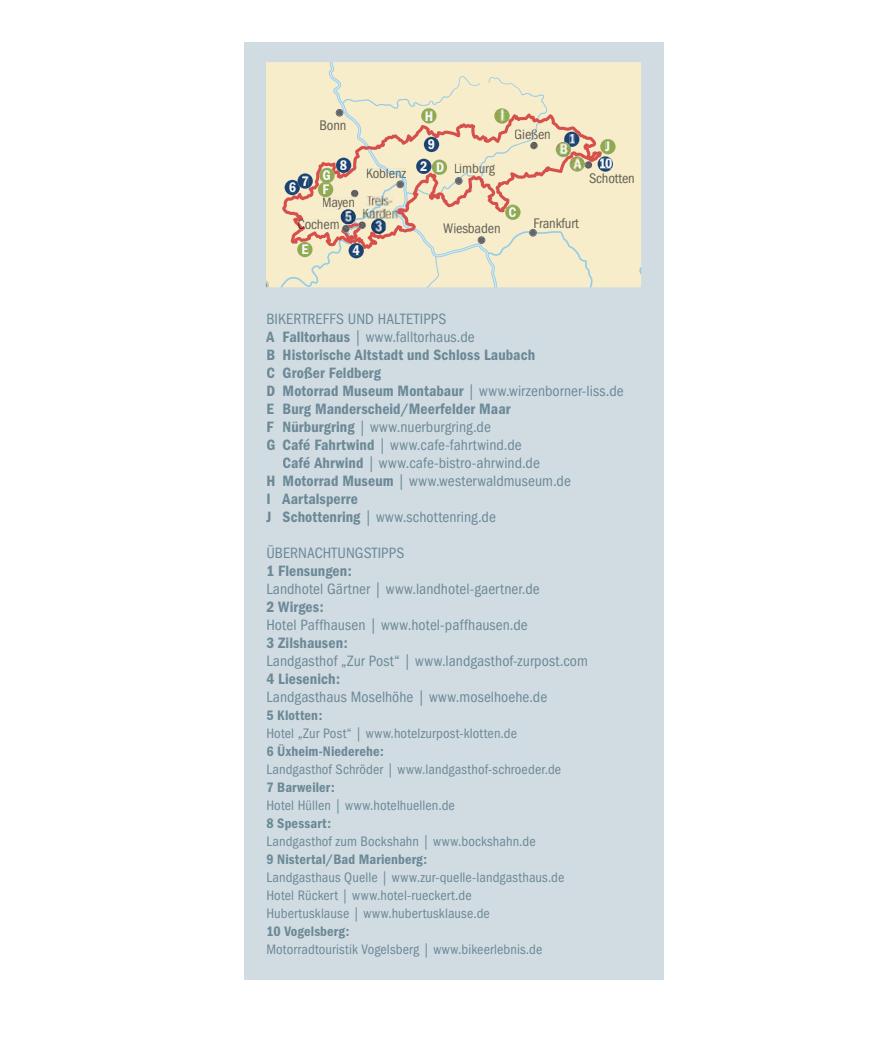
<style>
.page{position:relative;width:893px;height:1042px;background:#fff}
.page>*{position:absolute;margin:0;border:0;box-sizing:border-box;transform-origin:0 0}
.t1{font:condensed 15.6px "Franklin Gothic";letter-spacing:.005em;color:#6b8997}
.t2{font:600 condensed 15.6px "Franklin Gothic";letter-spacing:.005em;color:#6b8997}
.t3{font:condensed 14.4px "Franklin Gothic";letter-spacing:-.01em;color:#636054}
.t4{font:600 condensed 14.4px "Franklin Gothic";color:#f5f8f9}
.t5{font:condensed 14.25px/18px "Franklin Gothic";letter-spacing:.01em;color:#6b8997}
.t6{font:600 condensed 14.25px "Franklin Gothic";letter-spacing:.01em;color:#6b8997}
.s1{font-weight:600}
</style>
<div class="page">
<div style="left:244px;top:43px;width:419px;height:936px;background:#d1dce2"></div>
<div style="left:266px;top:62px;width:375px;height:225px;background:#f7edcb"></div>
<div style="left:329px;top:62px;width:168px;height:14px;background:#f7edcb"></div>
<svg style="left:281px;top:76px;width:360px;height:211px;background:#ecdfc1"></svg>
<svg style="left:266px;top:281px;width:3px;height:6px"></svg>
<img style="left:385px;top:196px;width:12px;height:34px">
<img style="left:341px;top:190px;width:44px;height:44px">
<img style="left:530px;top:134px;width:62px;height:38px">
<img style="left:494px;top:108px;width:16px;height:16px;border-radius:8px">
<p class="t4" style="left:289px;top:176px;width:22px">6 7</p>
<p class="t3" style="left:319px;top:117px;width:29px">Bonn</p>
<p class="t4" style="left:322px;top:167px;width:10px">G</p>
<p class="t4" style="left:322px;top:181px;width:8px">F</p>
<p class="t4" style="left:340px;top:157px;width:9px">8</p>
<p class="t3" style="left:322px;top:194px;width:35px">Mayen</p>
<p class="t3" style="left:297px;top:216px;width:44px">Cochem</p>
<p class="t3" style="left:366px;top:165px;width:42px">Koblenz</p>
<p class="t4" style="left:301px;top:241px;width:8px">E</p>
<p class="t4" style="left:353px;top:242px;width:9px">4</p>
<p class="t4" style="left:425px;top:107px;width:10px">H</p>
<p class="t4" style="left:428px;top:136px;width:9px">9</p>
<p class="t3" style="left:514px;top:127px;width:38px">Gießen</p>
<p class="t4" style="left:606px;top:138px;width:6px">J</p>
<p class="t4" style="left:420px;top:158px;width:9px">2</p>
<p class="t4" style="left:436px;top:158px;width:10px">D</p>
<p class="t3" style="left:454px;top:161px;width:43px">Limburg</p>
<p class="t4" style="left:599px;top:155px;width:15px">10</p>
<p class="t3" style="left:589px;top:170px;width:47px">Schotten</p>
<p class="t3" style="left:443px;top:220px;width:59px">Wiesbaden</p>
<p class="t4" style="left:508px;top:204px;width:9px">C</p>
<p class="t3" style="left:534px;top:215px;width:47px">Frankfurt</p>
<p class="t1" style="left:266px;top:310px;width:181px">BIKERTREFFS UND HALTETIPPS</p>
<p class="t1" style="left:266px;top:328px;width:210px"><span class="s1">A Falltorhaus</span> | www.falltorhaus.de</p>
<p class="t2" style="left:266px;top:346px;width:270px">B Historische Altstadt und Schloss Laubach</p>
<p class="t2" style="left:266px;top:364px;width:116px">C Großer Feldberg</p>
<p class="t1" style="left:266px;top:382px;width:359px"><span class="s1">D Motorrad Museum Montabaur</span> | www.wirzenborner-liss.de</p>
<p class="t2" style="left:266px;top:400px;width:246px">E Burg Manderscheid/Meerfelder Maar</p>
<p class="t1" style="left:266px;top:418px;width:226px"><span class="s1">F Nürburgring</span> | www.nuerburgring.de</p>
<p class="t1" style="left:266px;top:436px;width:257px"><span class="s1">G Café Fahrtwind</span> | www.cafe-fahrtwind.de</p>
<p class="t1" style="left:283px;top:454px;width:259px"><span class="s1">Café Ahrwind</span> | www.cafe-bistro-ahrwind.de</p>
<p class="t1" style="left:266px;top:472px;width:306px"><span class="s1">H Motorrad Museum</span> | www.westerwaldmuseum.de</p>
<p class="t2" style="left:266px;top:490px;width:93px">I Aartalsperre</p>
<p class="t1" style="left:266px;top:508px;width:231px"><span class="s1">J Schottenring</span> | www.schottenring.de</p>
<p class="t1" style="left:266px;top:544px;width:139px">ÜBERNACHTUNGSTIPPS</p>
<p class="t2" style="left:266px;top:562px;width:87px">1 Flensungen:</p>
<p class="t1" style="left:266px;top:580px;width:275px">Landhotel Gärtner | www.landhotel-gaertner.de</p>
<p class="t2" style="left:266px;top:598px;width:59px">2 Wirges:</p>
<p class="t1" style="left:266px;top:616px;width:263px">Hotel Paffhausen | www.hotel-paffhausen.de</p>
<p class="t2" style="left:266px;top:634px;width:83px">3 Zilshausen:</p>
<p class="t1" style="left:266px;top:652px;width:323px">Landgasthof „Zur Post“ | www.landgasthof-zurpost.com</p>
<p class="t2" style="left:266px;top:670px;width:75px">4 Liesenich:</p>
<p class="t1" style="left:266px;top:688px;width:282px">Landgasthaus Moselhöhe | www.moselhoehe.de</p>
<p class="t6" style="left:266px;top:707px;width:58px">5 Klotten:</p>
<p class="t5" style="left:266px;top:724px;width:252px">Hotel „Zur Post“ | www.hotelzurpost-klotten.de</p>
<p class="t6" style="left:266px;top:743px;width:119px">6 Üxheim-Niederehe:</p>
<p class="t5" style="left:266px;top:760px;width:296px">Landgasthof Schröder | www.landgasthof-schroeder.de</p>
<p class="t6" style="left:266px;top:779px;width:70px">7 Barweiler:</p>
<p class="t5" style="left:266px;top:796px;width:190px">Hotel Hüllen | www.hotelhuellen.de</p>
<p class="t6" style="left:266px;top:815px;width:66px">8 Spessart:</p>
<p class="t5" style="left:266px;top:832px;width:271px">Landgasthof zum Bockshahn | www.bockshahn.de</p>
<p class="t6" style="left:266px;top:851px;width:162px">9 Nistertal/Bad Marienberg:</p>
<p class="t5" style="left:266px;top:868px;width:300px">Landgasthaus Quelle | www.zur-quelle-landgasthaus.de<br>Hotel Rückert | www.hotel-rueckert.de<br>Hubertusklause | www.hubertusklause.de</p>
<p class="t6" style="left:266px;top:923px;width:85px">10 Vogelsberg:</p>
<p class="t5" style="left:266px;top:940px;width:277px">Motorradtouristik Vogelsberg | www.bikeerlebnis.de</p>
</div>
